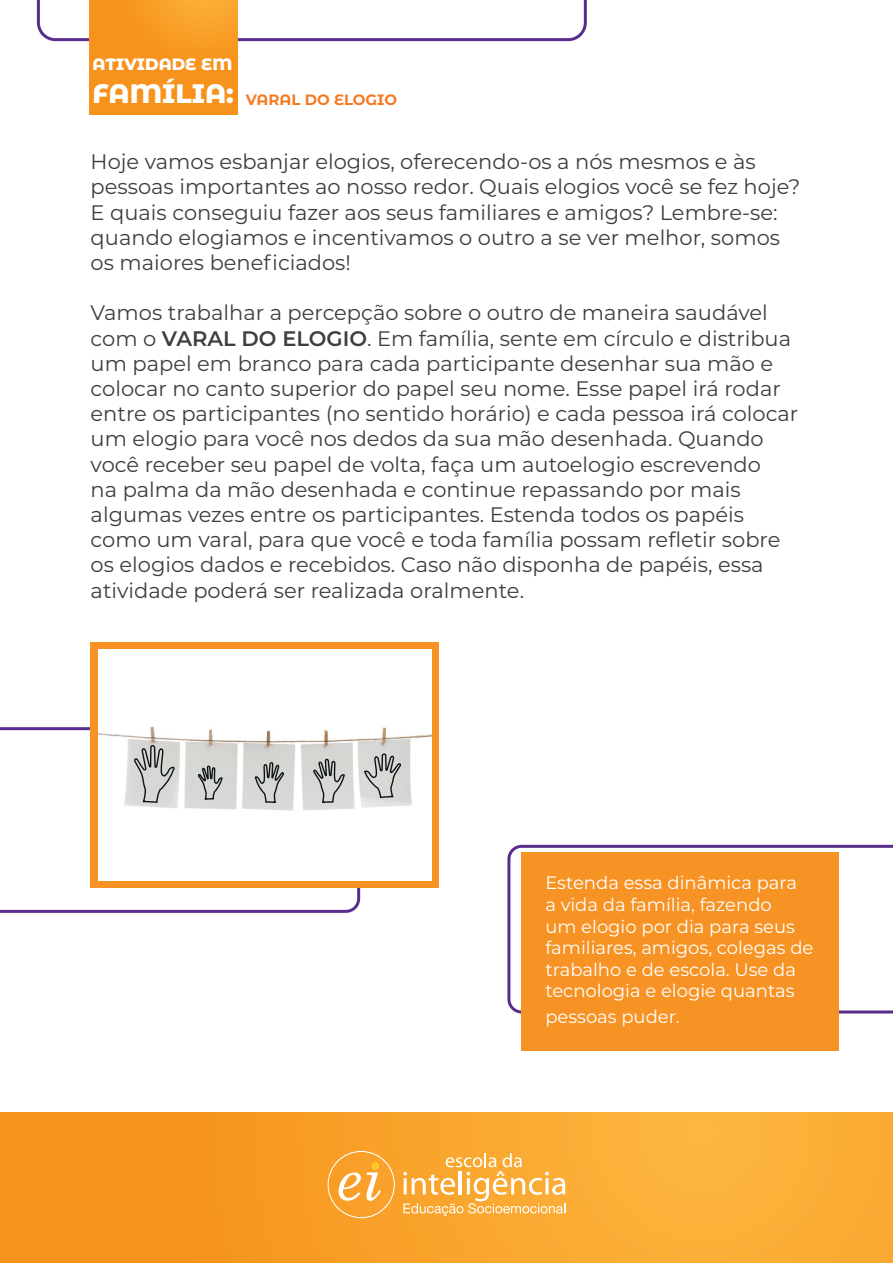
<style>
.page{position:relative;width:893px;height:1263px;background:#fff}
.page>*{position:absolute;margin:0;border:0;box-sizing:border-box;transform-origin:0 0}
.t1{font:800 26.7px "Montserrat Alternates";color:#fff}
.t2{font:21px/25.2px "Montserrat";color:#3e3e3f}
.t3{font:18px/21.6px "Montserrat";color:#fff}
.t4{font:800 16.35px "Montserrat Alternates";color:#fff}
.t5{font:700 15px "Montserrat Alternates";color:#f47b25}
.s1{font-weight:600}
</style>
<div class="page">
<svg style="left:0;top:727px;width:360px;height:186px"></svg>
<svg style="left:507px;top:845px;width:386px;height:168px"></svg>
<div style="left:91px;top:642px;width:348px;height:246px;background:#f79324"></div>
<div style="left:522px;top:852px;width:317px;height:198px;background:#f79324"></div>
<svg style="left:37px;top:0;width:550px;height:41px"></svg>
<div style="left:90px;top:0;width:148px;height:115px;background:linear-gradient(to bottom,#f89f27,#f68f1a)"></div>
<div style="left:0;top:1112px;width:893px;height:151px;background:linear-gradient(to right,#f6901a,#fcb73f)"></div>
<svg style="left:403px;top:1153px;width:162px;height:63px;background:#fab858"></svg>
<svg style="left:328px;top:1151px;width:67px;height:67px;background:#f9ad47"></svg>
<img style="left:98px;top:649px;width:333px;height:231px">
<svg style="left:133px;top:739px;width:42px;height:73px;background:#c1c2c1"></svg>
<svg style="left:197px;top:742px;width:26px;height:72px;background:#c1c2c0"></svg>
<svg style="left:254px;top:735px;width:31px;height:83px;background:#c6c7c4"></svg>
<svg style="left:364px;top:747px;width:38px;height:58px;background:#bdbebc"></svg>
<svg style="left:313px;top:755px;width:32px;height:63px;background:#c0c2c0"></svg>
<p class="t4" style="left:93px;top:53px;width:141px">ATIVIDADE EM</p>
<p class="t1" style="left:93px;top:73px;width:143px">FAMÍLIA:</p>
<p class="t5" style="left:246px;top:88px;width:153px">VARAL DO ELOGIO</p>
<p class="t2" style="left:91px;top:148px;width:711px">Hoje vamos esbanjar elogios, oferecendo-os a nós mesmos e às pessoas importantes ao nosso redor. Quais elogios você se fez hoje?<br>E quais conseguiu fazer aos seus familiares e amigos? Lembre-se: quando elogiamos e incentivamos o outro a se ver melhor, somos os maiores beneficiados!</p>
<p class="t2" style="left:91px;top:300px;width:709px">Vamos trabalhar a percepção sobre o outro de maneira saudável com o <span class="s1">VARAL DO ELOGIO</span>. Em família, sente em círculo e distribua um papel em branco para cada participante desenhar sua mão e colocar no canto superior do papel seu nome. Esse papel irá rodar entre os participantes (no sentido horário) e cada pessoa irá colocar um elogio para você nos dedos da sua mão desenhada. Quando você receber seu papel de volta, faça um autoelogio escrevendo<br>na palma da mão desenhada e continue repassando por mais algumas vezes entre os participantes. Estenda todos os papéis como um varal, para que você e toda família possam refletir sobre os elogios dados e recebidos. Caso não disponha de papéis, essa atividade poderá ser realizada oralmente.</p>
<p class="t3" style="left:545px;top:871px;width:270px">Estenda essa dinâmica para<br>a vida da família, fazendo<br>um elogio por dia para seus familiares, amigos, colegas de trabalho e de escola. Use da tecnologia e elogie quantas</p>
<p class="t3" style="left:545px;top:1005px;width:136px">pessoas puder.</p>
</div>
